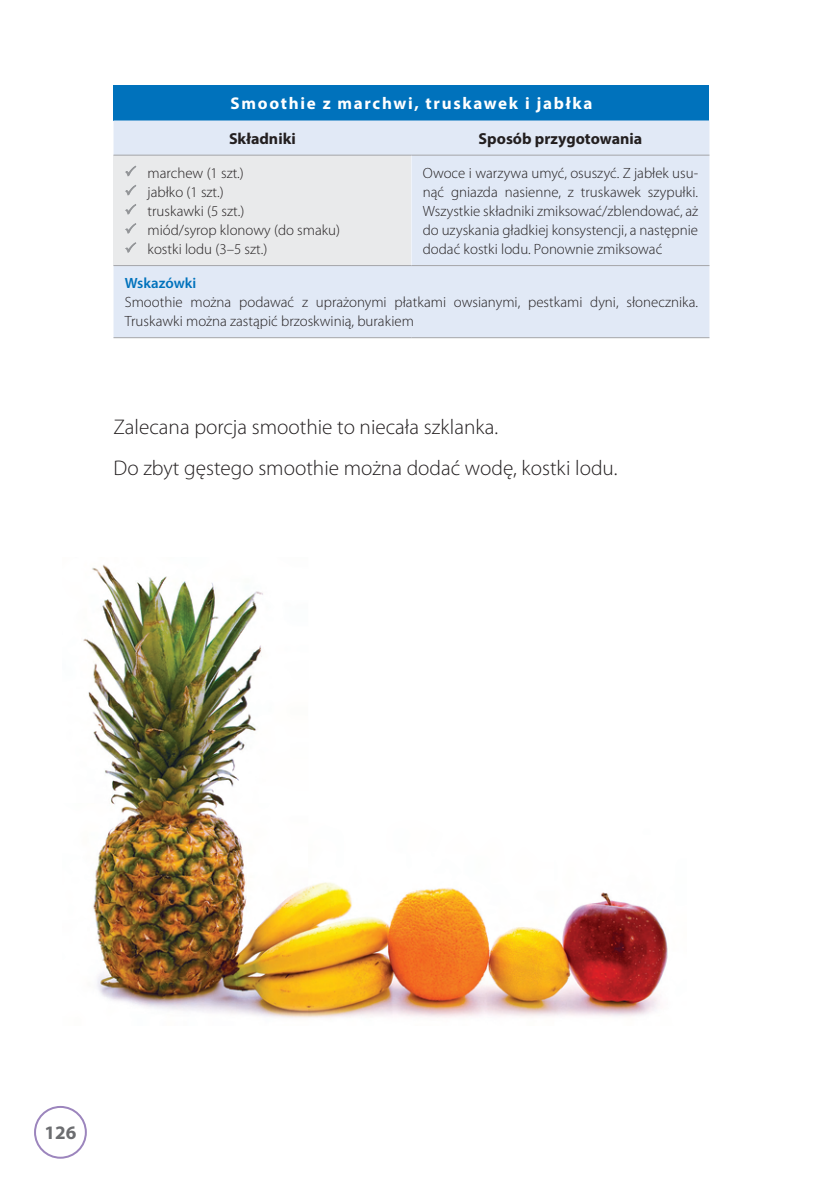
<style>
.page{position:relative;width:840px;height:1191px;background:#fff}
.page>*{position:absolute;margin:0;border:0;box-sizing:border-box;transform-origin:0 0}
.t1{font:300 21.2px/40.4px "Myriad Pro";color:#231f20}
.t2{font:700 19.2px "Myriad Pro";color:#6c6d70}
.t3{font:700 17px "Myriad Pro";letter-spacing:.1em;color:#fff}
.t4{font:700 16px "Myriad Pro";color:#231f20}
.t5{font:300 14.8px/19.2px "Myriad Pro";color:#231f20;text-align:justify}
.t6{font:600 14.8px "Myriad Pro";color:#0072bc}
.s1{color:#939598}
</style>
<div class="page">
<div style="left:34px;top:1106px;width:53px;height:52px;border:2px solid #9c85bd;border-radius:50%"></div>
<div style="left:113px;top:85px;width:596px;height:35px;background:#0072bc"></div>
<div style="left:113px;top:120px;width:596px;height:217px;background:#e1e9f6"></div>
<div style="left:113px;top:155px;width:298px;height:110px;background:#e9eaeb"></div>
<hr style="left:411px;top:155px;width:298px;height:1px;background:#a8a9ad">
<hr style="left:411px;top:265px;width:298px;height:1px;background:#a8a9ad">
<hr style="left:113px;top:155px;width:298px;height:1px;background:#a8a9ad">
<hr style="left:113px;top:265px;width:298px;height:1px;background:#a8a9ad">
<hr style="left:113px;top:337px;width:298px;height:1px;background:#a8a9ad">
<hr style="left:411px;top:337px;width:298px;height:1px;background:#a8a9ad">
<svg style="left:125px;top:165px;width:12px;height:12px"></svg>
<svg style="left:125px;top:185px;width:12px;height:11px"></svg>
<svg style="left:125px;top:204px;width:11px;height:11px"></svg>
<svg style="left:125px;top:223px;width:11px;height:11px"></svg>
<svg style="left:125px;top:242px;width:12px;height:11px"></svg>
<img style="left:83px;top:564px;width:585px;height:454px">
<p class="t3" style="left:230px;top:92px;width:363px">Smoothie z marchwi, truskawek i jabłka</p>
<p class="t4" style="left:229px;top:128px;width:68px">Składniki</p>
<p class="t4" style="left:478px;top:128px;width:165px">Sposób przygotowania</p>
<p class="t5" style="left:125px;top:163px;width:120px"><span class="s1">✓</span> marchew (1 szt.)</p>
<p class="t5" style="left:125px;top:182px;width:100px"><span class="s1">✓</span> jabłko (1 szt.)</p>
<p class="t5" style="left:125px;top:202px;width:121px"><span class="s1">✓</span> truskawki (5 szt.)</p>
<p class="t5" style="left:125px;top:221px;width:216px"><span class="s1">✓</span> miód/syrop klonowy (do smaku)</p>
<p class="t5" style="left:125px;top:240px;width:144px"><span class="s1">✓</span> kostki lodu (3–5 szt.)</p>
<p class="t5" style="left:422px;top:163px;width:276px">Owoce i warzywa umyć, osuszyć. Z jabłek usu&shy;nąć gniazda nasienne, z truskawek szypułki.<br>Wszystkie składniki zmiksować/zblendować, aż do uzyskania gładkiej konsystencji, a następnie dodać kostki lodu. Ponownie zmiksować</p>
<p class="t6" style="left:125px;top:274px;width:73px">Wskazówki</p>
<p class="t5" style="left:125px;top:293px;width:574px">Smoothie można podawać z uprażonymi płatkami owsianymi, pestkami dyni, słonecznika.<br>Truskawki można zastąpić brzoskwinią, burakiem</p>
<h1 class="t1" style="left:113px;top:407px;width:505px">Zalecana porcja smoothie to niecała szklanka.<br>Do zbyt gęstego smoothie można dodać wodę, kostki lodu.</h1>
<p class="t2" style="left:44px;top:1120px;width:33px">126</p>
</div>
